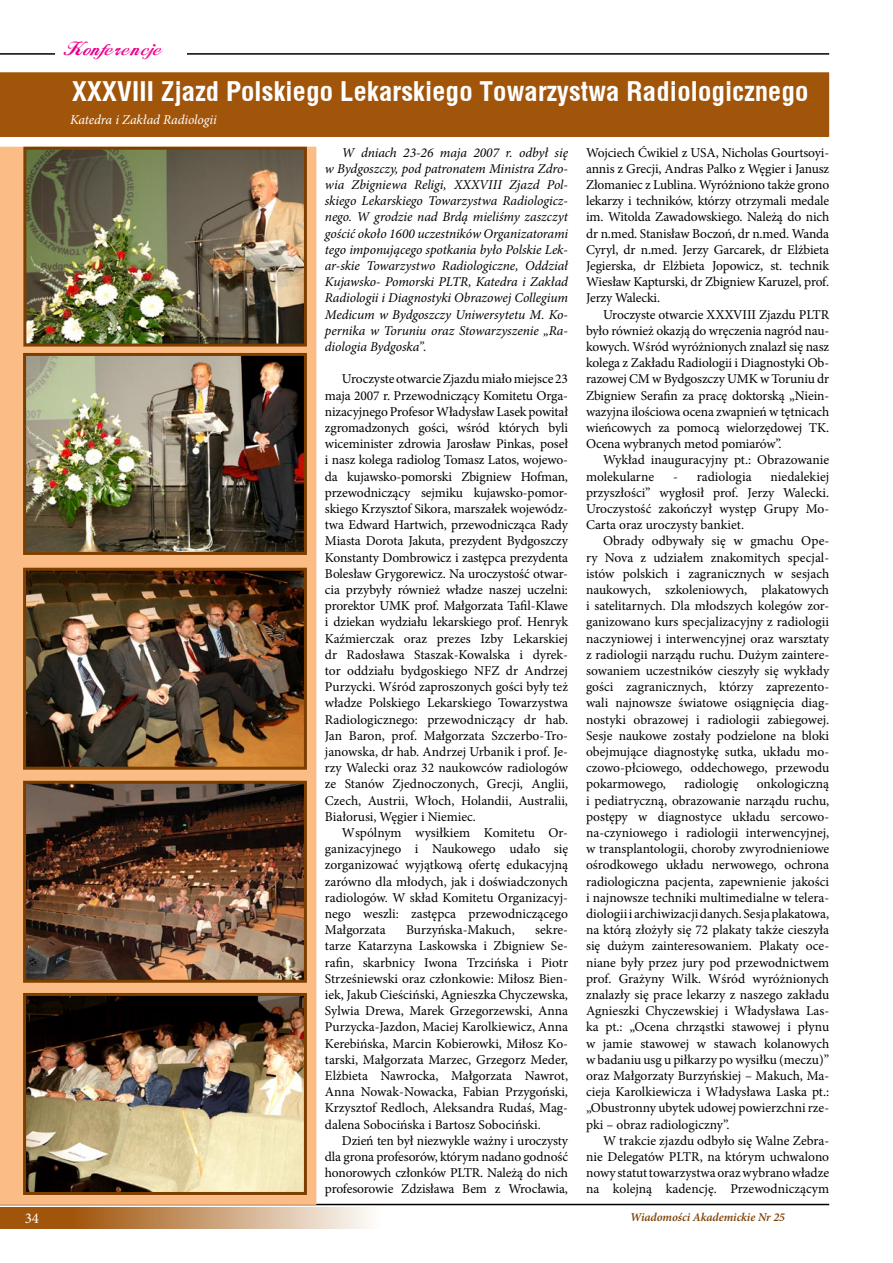
<style>
.page{position:relative;width:893px;height:1263px;background:#fff}
.page>*{position:absolute;margin:0;border:0;box-sizing:border-box;transform-origin:0 0}
.t1{font:700 27px "Switzerland Condpl";color:#fff}
.t2{font:18px "FL Starogrecki 1";letter-spacing:.065em;color:#ec008c}
.t3{font:15px "Minion Pro";color:#fff}
.t4{font:13.5px/16.2px "Minion Pro";letter-spacing:-.01em;color:#000;text-align:justify}
.t5{font:italic 13.5px/16.2px "Minion Pro";letter-spacing:-.005em;color:#000;text-align:justify}
.t6{font:italic 13.5px "Minion Pro";letter-spacing:-.005em;color:#fff}
.t7{font:italic 600 12px "Minion Pro";letter-spacing:-.005em;color:#7c3f00}
</style>
<div class="page">
<svg style="left:4px;top:1208px;width:366px;height:21px;background:#c5976a"></svg>
<hr style="left:0;top:1204px;width:829px;height:1px;background:#000">
<hr style="left:0;top:53px;width:829px;height:2px;background:#000">
<hr style="left:0;top:1208px;width:4px;height:21px;background:#a1550b">
<div style="left:0;top:72px;width:829px;height:65px;background:#a1550b"></div>
<div style="left:55px;top:44px;width:132px;height:20px;background:#fff"></div>
<div style="left:0;top:147px;width:316px;height:1058px;background:#fcbc86"></div>
<img style="left:27px;top:151px;width:276px;height:192px">
<div style="left:23px;top:147px;width:284px;height:200px;border:3px solid #7c3f00"></div>
<img style="left:27px;top:357px;width:276px;height:194px">
<div style="left:23px;top:353px;width:284px;height:202px;border:3px solid #7c3f00"></div>
<img style="left:27px;top:572px;width:276px;height:194px">
<div style="left:23px;top:568px;width:284px;height:202px;border:3px solid #7c3f00"></div>
<img style="left:27px;top:785px;width:276px;height:194px">
<div style="left:23px;top:781px;width:284px;height:202px;border:3px solid #7c3f00"></div>
<img style="left:27px;top:997px;width:276px;height:194px">
<div style="left:23px;top:993px;width:284px;height:202px;border:3px solid #7c3f00"></div>
<h2 class="t2" style="left:64px;top:38px;width:100px">Konferencje</h2>
<h1 class="t1" style="left:72px;top:75px;width:738px">XXXVIII Zjazd Polskiego Lekarskiego Towarzystwa Radiologicznego</h1>
<p class="t6" style="left:70px;top:110px;width:148px">Katedra i Zakład Radiologii</p>
<p class="t5" style="left:325px;top:144px;width:245px;text-indent:17px">W dniach 23-26 maja 2007 r. odbył się w Bydgoszczy, pod patronatem Ministra Zdro&shy;wia Zbigniewa Religi, XXXVIII Zjazd Pol&shy;skiego Lekarskiego Towarzystwa Radiologicz&shy;nego. W grodzie nad Brdą mieliśmy zaszczyt gościć około 1600 uczestników Organizatorami tego imponującego spotkania było Polskie Lek&shy;ar-skie Towarzystwo Radiologiczne, Oddział Kujawsko- Pomorski PLTR, Katedra i Zakład Radiologii i Diagnostyki Obrazowej Collegium Medicum w Bydgoszczy Uniwersytetu M. Ko&shy;pernika w Toruniu oraz Stowarzyszenie „Ra&shy;diologia Bydgoska”.</p>
<p class="t4" style="left:325px;top:371px;width:245px;text-align:left;text-indent:17px">Uroczyste otwarcie Zjazdu miało miejsce 23 maja 2007 r. Przewodniczący Komitetu Orga&shy;nizacyjnego Profesor Władysław Lasek powitał zgromadzonych gości, wśród których byli wiceminister zdrowia Jarosław Pinkas, poseł i nasz kolega radiolog Tomasz Latos, wojewo&shy;da kujawsko-pomorski Zbigniew Hofman, przewodniczący sejmiku kujawsko-pomor&shy;skiego Krzysztof Sikora, marszałek wojewódz&shy;twa Edward Hartwich, przewodnicząca Rady Miasta Dorota Jakuta, prezydent Bydgoszczy Konstanty Dombrowicz i zastępca prezydenta Bolesław Grygorewicz. Na uroczystość otwar&shy;cia przybyły również władze naszej uczelni: prorektor UMK prof. Małgorzata Tafil-Klawe i dziekan wydziału lekarskiego prof. Henryk Kaźmierczak oraz prezes Izby Lekarskiej dr Radosława Staszak-Kowalska i dyrek&shy;tor oddziału bydgoskiego NFZ dr Andrzej Purzycki. Wśród zaproszonych gości były też władze Polskiego Lekarskiego Towarzystwa Radiologicznego: przewodniczący dr hab.<br>Jan Baron, prof. Małgorzata Szczerbo-Tro&shy;janowska, dr hab. Andrzej Urbanik i prof. Je&shy;rzy Walecki oraz 32 naukowców radiologów ze Stanów Zjednoczonych, Grecji, Anglii, Czech, Austrii, Włoch, Holandii, Australii, Białorusi, Węgier i Niemiec.</p>
<p class="t4" style="left:325px;top:825px;width:245px;text-indent:17px">Wspólnym wysiłkiem Komitetu Or&shy;ganizacyjnego i Naukowego udało się zorganizować wyjątkową ofertę edukacyjną zarówno dla młodych, jak i doświadczonych radiologów. W skład Komitetu Organizacyj&shy;nego weszli: zastępca przewodniczącego Małgorzata</p>
<p class="t4" style="left:325px;top:922px;width:245px;text-indent:210px">sekre&shy;tarze Katarzyna Laskowska i Zbigniew Se&shy;rafin, skarbnicy Iwona Trzcińska i Piotr Strześniewski oraz członkowie: Miłosz Bien&shy;iek, Jakub Cieściński, Agnieszka Chyczewska, Sylwia Drewa, Marek Grzegorzewski, Anna Purzycka-Jazdon, Maciej Karolkiewicz, Anna Kerebińska, Marcin Kobierowki, Miłosz Ko&shy;tarski, Małgorzata Marzec, Grzegorz Meder, Elżbieta Nawrocka, Małgorzata Nawrot, Anna Nowak-Nowacka, Fabian Przygoński, Krzysztof Redloch, Aleksandra Rudaś, Mag&shy;dalena Sobocińska i Bartosz Sobociński.</p>
<p class="t4" style="left:325px;top:1132px;width:245px;text-indent:17px">Dzień ten był niezwykle ważny i uroczysty dla grona profesorów, którym nadano godność honorowych członków PLTR. Należą do nich profesorowie Zdzisława Bem z Wrocławia,</p>
<p class="t4" style="left:406px;top:922px;width:110px">Burzyńska-Makuch,</p>
<p class="t4" style="left:586px;top:144px;width:245px">Wojciech Ćwikiel z USA, Nicholas Gourtsoyi&shy;annis z Grecji, Andras Palko z Węgier i Janusz Złomaniec z Lublina. Wyróżniono także grono lekarzy i techników, którzy otrzymali medale im. Witolda Zawadowskiego. Należą do nich dr n.med. Stanisław Boczoń, dr n.med. Wanda Cyryl, dr n.med. Jerzy Garcarek, dr Elżbieta Jegierska, dr Elżbieta Jopowicz, st. technik Wiesław Kapturski, dr Zbigniew Karuzel, prof.<br>Jerzy Walecki.</p>
<p class="t4" style="left:586px;top:306px;width:245px;text-indent:17px">Uroczyste otwarcie XXXVIII Zjazdu PLTR było również okazją do wręczenia nagród nau&shy;kowych. Wśród wyróżnionych znalazł się nasz kolega z Zakładu Radiologii i Diagnostyki Ob&shy;razowej CM w Bydgoszczy UMK w Toruniu dr Zbigniew Serafin za pracę doktorską „Niein&shy;wazyjna ilościowa ocena zwapnień w tętnicach wieńcowych za pomocą wielorzędowej TK.<br>Ocena wybranych metod pomiarów”.</p>
<p class="t4" style="left:586px;top:452px;width:245px;text-indent:17px">Wykład inauguracyjny pt.: Obrazowanie molekularne</p>
<p class="t4" style="left:586px;top:468px;width:245px;text-indent:184px">niedalekiej przyszłości” wygłosił prof. Jerzy Walecki.<br>Uroczystość zakończył występ Grupy Mo-Carta oraz uroczysty bankiet.</p>
<p class="t4" style="left:586px;top:533px;width:245px;text-indent:17px">Obrady odbywały się w gmachu Ope&shy;ry Nova z udziałem znakomitych specjal&shy;istów polskich i zagranicznych w sesjach naukowych, szkoleniowych, plakatowych i satelitarnych. Dla młodszych kolegów zor&shy;ganizowano kurs specjalizacyjny z radiologii naczyniowej i interwencyjnej oraz warsztaty z radiologii narządu ruchu. Dużym zaintere&shy;sowaniem uczestników cieszyły się wykłady gości zagranicznych, którzy zaprezento&shy;wali najnowsze światowe osiągnięcia diag&shy;nostyki obrazowej i radiologii zabiegowej.<br>Sesje naukowe zostały podzielone na bloki obejmujące diagnostykę sutka, układu mo&shy;czowo-płciowego, oddechowego, przewodu pokarmowego,</p>
<p class="t4" style="left:673px;top:468px;width:80px">- radiologia</p>
<p class="t4" style="left:586px;top:776px;width:245px;text-indent:171px">onkologiczną i pediatryczną, obrazowanie narządu ruchu, postępy w diagnostyce układu sercowo&shy;na-czyniowego i radiologii interwencyjnej, w transplantologii, choroby zwyrodnieniowe ośrodkowego układu nerwowego, ochrona radiologiczna pacjenta, zapewnienie jakości i najnowsze techniki multimedialne w telera&shy;diologii i archiwizacji danych. Sesja plakatowa, na którą złożyły się 72 plakaty także cieszyła się dużym zainteresowaniem. Plakaty oce&shy;niane były przez jury pod przewodnictwem prof. Grażyny Wilk. Wśród wyróżnionych znalazły się prace lekarzy z naszego zakładu Agnieszki Chyczewskiej i Władysława Las&shy;ka pt.: „Ocena chrząstki stawowej i płynu w jamie stawowej w stawach kolanowych w badaniu usg u piłkarzy po wysiłku (meczu)” oraz Małgorzaty Burzyńskiej – Makuch, Ma&shy;cieja Karolkiewicza i Władysława Laska pt.: „Obustronny ubytek udowej powierzchni rze&shy;pki – obraz radiologiczny”.</p>
<p class="t4" style="left:586px;top:1132px;width:245px;text-indent:17px">W trakcie zjazdu odbyło się Walne Zebra&shy;nie Delegatów PLTR, na którym uchwalono nowy statut towarzystwa oraz wybrano władze na kolejną kadencję. Przewodniczącym</p>
<p class="t4" style="left:684px;top:776px;width:56px">radiologię</p>
<p class="t3" style="left:25px;top:1208px;width:16px">34</p>
<p class="t7" style="left:630px;top:1210px;width:156px">Wiadomości Akademickie Nr 25</p>
</div>
